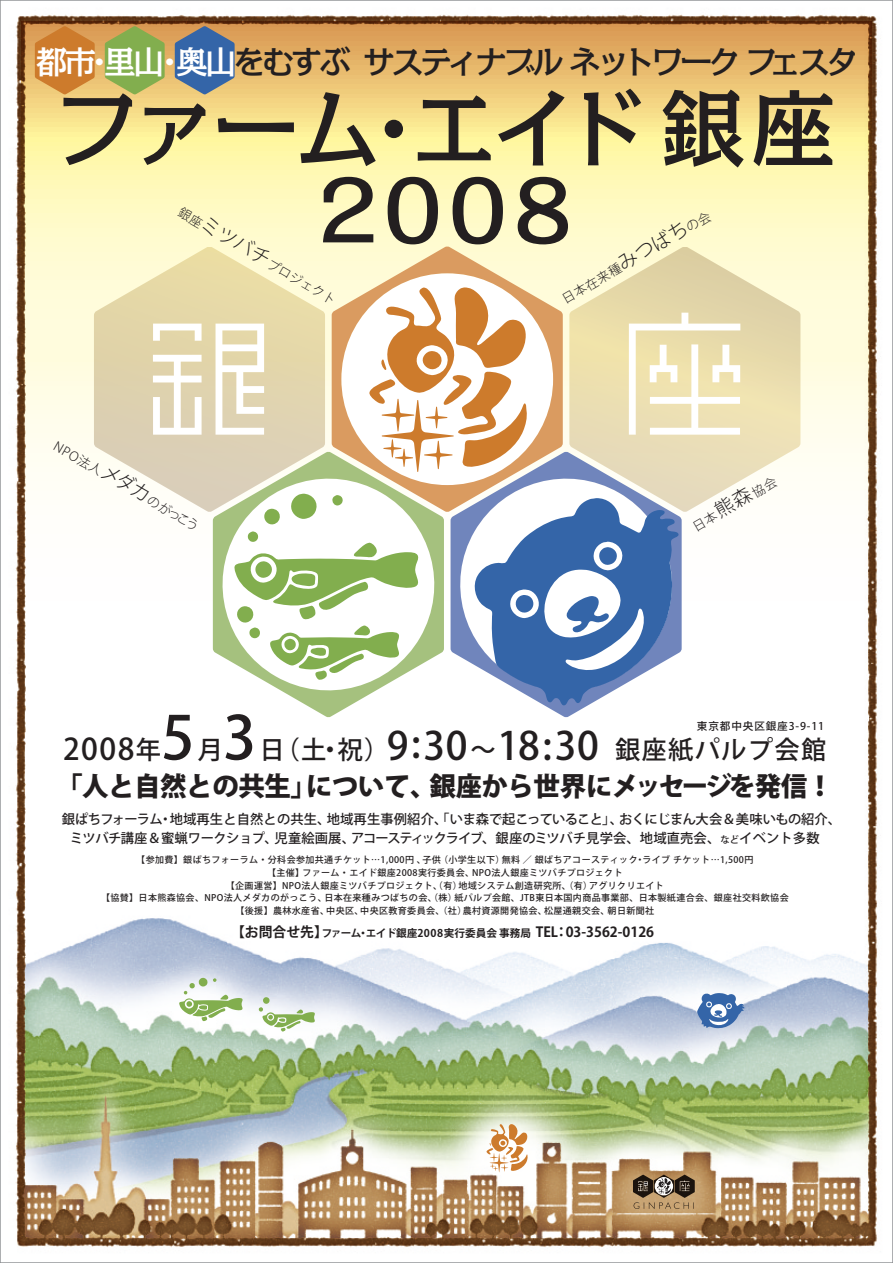
<style>
.page{position:relative;width:893px;height:1263px;background:#fff}
.page>*{position:absolute;margin:0;border:0;box-sizing:border-box;transform-origin:0 0}
.t1{font:500 85.05px/81.2px "Kakumin Pro";letter-spacing:.01em;color:#231f20;text-align:center}
.t2{font:500 59.55px "Koz Go Std";color:#231f20}
.t3{font:500 31.95px "Kakumin Pro";letter-spacing:-.1em;color:#231f20}
.t4{font:500 29.7px "Koz Go Std";color:#231f20}
.t5{font:800 26.55px "Koz Go Std";letter-spacing:-.02em;color:#231f20}
.t6{font:500 25.35px "Koz Go Std";letter-spacing:.05em;color:#231f20}
.t7{font:700 13.8px "Koz Go Std";color:#231f20}
.t8{font:500 13.35px/19.6px "Koz Go Std";letter-spacing:-.01em;color:#231f20}
.t9{font:300 12.75px "Koz Go Std";color:#231f20}
.t10{font:500 10.65px "Koz Go Std";letter-spacing:.08em;color:#231f20}
.t11{font:500 9px/12.8px "Koz Go Std";letter-spacing:.04em;color:#231f20;text-align:center}
.s1{color:#fff}
.s2{font-size:19.2px}
.s3{font-size:38.7px}
.s4{font-size:25.35px}
.s5{font-size:9.3px}
.s6{font-size:10.65px}
</style>
<div class="page">
<img style="left:15px;top:14px;width:863px;height:1233px">
<svg style="left:633px;top:1175px;width:62px;height:34px;background:#857056"></svg>
<svg style="left:94px;top:247px;width:706px;height:264px"></svg>
<svg style="left:449px;top:452px;width:238px;height:265px"></svg>
<svg style="left:208px;top:452px;width:241px;height:265px"></svg>
<svg style="left:234px;top:493px;width:188px;height:188px"></svg>
<svg style="left:472px;top:498px;width:207px;height:208px"></svg>
<svg style="left:32px;top:24px;width:205px;height:73px;background:#a69663"></svg>
<svg style="left:486px;top:1124px;width:42px;height:48px"></svg>
<svg style="left:179px;top:978px;width:65px;height:44px"></svg>
<svg style="left:697px;top:993px;width:47px;height:35px"></svg>
<svg style="left:258px;top:997px;width:58px;height:35px"></svg>
<h3 class="t3" style="left:36px;top:37px;width:824px"><span class="s1">都市・里山・奥山</span>をむすぶサスティナブルネットワークフェスタ</h3>
<h1 class="t1" style="left:55px;top:79px;width:783px">ファーム・エイド銀座<br>2008</h1>
<h3 class="t9" style="left:183px;top:204px;width:181px;rotate:30deg">銀座<span class="s2">ミツバチ</span>プロジェクト</h3>
<h3 class="t9" style="left:559px;top:293px;width:171px;rotate:-30deg">日本在来種<span class="s2">みつばち</span>の会</h3>
<h3 class="t9" style="left:59px;top:438px;width:167px;rotate:30deg">NPO法人<span class="s2">メダカ</span>のがっこう</h3>
<h3 class="t9" style="left:690px;top:521px;width:96px;rotate:-30deg">日本<span class="s2">熊森</span>協会</h3>
<h2 class="t2" style="left:223px;top:700px;width:35px">3</h2>
<h2 class="t2" style="left:161px;top:700px;width:35px">5</h2>
<p class="t10" style="left:697px;top:720px;width:129px">東京都中央区銀座3-9-11</p>
<h3 class="t6" style="left:259px;top:733px;width:568px">日（土・祝）<span class="s3">9:30</span>～<span class="s3">18:30</span> 銀座紙パルプ会館</h3>
<h3 class="t5" style="left:56px;top:769px;width:779px">「人と自然との共生」について、銀座から世界にメッセージを発信！</h3>
<h3 class="t4" style="left:63px;top:730px;width:100px">2008<span class="s4">年</span></h3>
<h3 class="t6" style="left:198px;top:733px;width:27px">月</h3>
<h3 class="t8" style="left:70px;top:810px;width:773px;text-indent:-8px">銀ぱちフォーラム・地域再生と自然との共生、地域再生事例紹介、「いま森で起こっていること」、おくにじまん大会＆美味いもの紹介、ミツバチ講座＆蜜蝋ワークショプ、児童絵画展、アコースティックライブ、銀座のミツバチ見学会、地域直売会、<span class="s5">など</span>イベント多数</h3>
<p class="t11" style="left:101px;top:854px;width:689px">【参加費】銀ぱちフォーラム・分科会参加共通チケット…1,000円、子供（小学生以下）無料／銀ぱちアコースティック・ライブチケット…1,500円<br>【主催】ファーム・エイド銀座2008実行委員会、NPO法人銀座ミツバチプロジェクト<br>【企画運営】NPO法人銀座ミツバチプロジェクト、（有）地域システム創造研究所、（有）アグリクリエイト<br>【協賛】日本熊森協会、NPO法人メダカのがっこう、日本在来種みつばちの会、（株）紙パルプ会館、JTB東日本国内商品事業部、日本製紙連合会、銀座社交料飲協会【後援】農林水産省、中央区、中央区教育委員会、（社）農村資源開発協会、松屋通親交会、朝日新聞社</p>
<h3 class="t7" style="left:231px;top:923px;width:425px">【お問合せ先】<span class="s6">ファーム・エイド銀座2008実行委員会事務局</span> TEL：03-3562-0126</h3>
</div>
